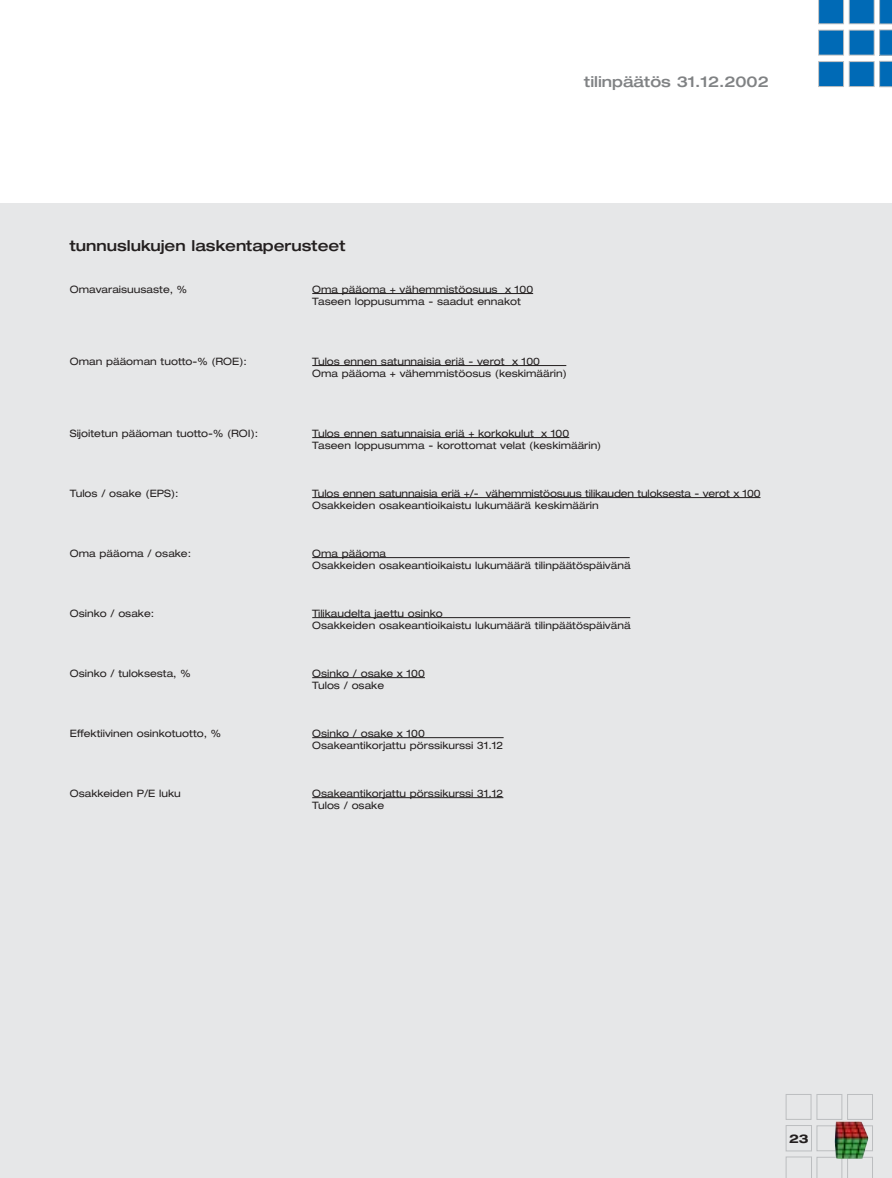
<style>
.page{position:relative;width:892px;height:1178px;background:#fff}
.page>*{position:absolute;margin:0;border:0;box-sizing:border-box;transform-origin:0 0}
.t1{font:500 expanded 15px "Helvetica Neue";color:#231f1f}
.t2{font:500 expanded 15px "Helvetica Neue";color:#808284}
.t3{font:700 expanded 12px "Helvetica Neue";color:#231f1f}
.t4{font:expanded 10.2px/12px "Helvetica Neue";color:#231f1f}
</style>
<div class="page">
<div style="left:0;top:203px;width:892px;height:975px;background:#e6e7e8"></div>
<svg style="left:785px;top:1094px;width:88px;height:84px"></svg>
<img style="left:835px;top:1121px;width:33px;height:38px">
<hr style="left:312px;top:293px;width:221px;height:1px;background:#231f1f">
<hr style="left:312px;top:365px;width:254px;height:1px;background:#231f1f">
<hr style="left:312px;top:437px;width:257px;height:1px;background:#231f1f">
<hr style="left:312px;top:497px;width:448px;height:1px;background:#231f1f">
<hr style="left:312px;top:557px;width:318px;height:1px;background:#231f1f">
<hr style="left:312px;top:617px;width:318px;height:1px;background:#231f1f">
<hr style="left:312px;top:677px;width:113px;height:1px;background:#231f1f">
<hr style="left:312px;top:737px;width:192px;height:1px;background:#231f1f">
<hr style="left:312px;top:797px;width:191px;height:1px;background:#231f1f">
<svg style="left:818px;top:0;width:74px;height:87px"></svg>
<h1 class="t2" style="left:584px;top:76px;width:186px">tilinpäätös 31.12.2002</h1>
<h1 class="t1" style="left:70px;top:239px;width:277px">tunnuslukujen laskentaperusteet</h1>
<p class="t4" style="left:70px;top:284px;width:119px">Omavaraisuusaste, %</p>
<p class="t4" style="left:312px;top:284px;width:222px">Oma pääoma + vähemmistöosuus x 100<br>Taseen loppusumma - saadut ennakot</p>
<p class="t4" style="left:70px;top:356px;width:179px">Oman pääoman tuotto-% (ROE):</p>
<p class="t4" style="left:312px;top:356px;width:256px">Tulos ennen satunnaisia eriä - verot x 100<br>Oma pääoma + vähemmistöosus (keskimäärin)</p>
<p class="t4" style="left:70px;top:428px;width:190px">Sijoitetun pääoman tuotto-% (ROI):</p>
<p class="t4" style="left:312px;top:428px;width:291px">Tulos ennen satunnaisia eriä + korkokulut x 100<br>Taseen loppusumma - korottomat velat (keskimäärin)</p>
<p class="t4" style="left:70px;top:488px;width:110px">Tulos / osake (EPS):</p>
<p class="t4" style="left:312px;top:488px;width:450px">Tulos ennen satunnaisia eriä +/- vähemmistöosuus tilikauden tuloksesta - verot x 100<br>Osakkeiden osakeantioikaistu lukumäärä keskimäärin</p>
<p class="t4" style="left:70px;top:548px;width:123px">Oma pääoma / osake:</p>
<p class="t4" style="left:312px;top:548px;width:320px">Oma pääoma<br>Osakkeiden osakeantioikaistu lukumäärä tilinpäätöspäivänä</p>
<p class="t4" style="left:70px;top:608px;width:86px">Osinko / osake:</p>
<p class="t4" style="left:312px;top:608px;width:320px">Tilikaudelta jaettu osinko<br>Osakkeiden osakeantioikaistu lukumäärä tilinpäätöspäivänä</p>
<p class="t4" style="left:70px;top:668px;width:122px">Osinko / tuloksesta, %</p>
<p class="t4" style="left:312px;top:668px;width:114px">Osinko / osake x 100<br>Tulos / osake</p>
<p class="t4" style="left:70px;top:728px;width:153px">Effektiivinen osinkotuotto, %</p>
<p class="t4" style="left:312px;top:728px;width:193px">Osinko / osake x 100<br>Osakeantikorjattu pörssikurssi 31.12</p>
<p class="t4" style="left:70px;top:788px;width:112px">Osakkeiden P/E luku</p>
<p class="t4" style="left:312px;top:788px;width:193px">Osakeantikorjattu pörssikurssi 31.12<br>Tulos / osake</p>
<p class="t3" style="left:789px;top:1134px;width:21px">23</p>
</div>
